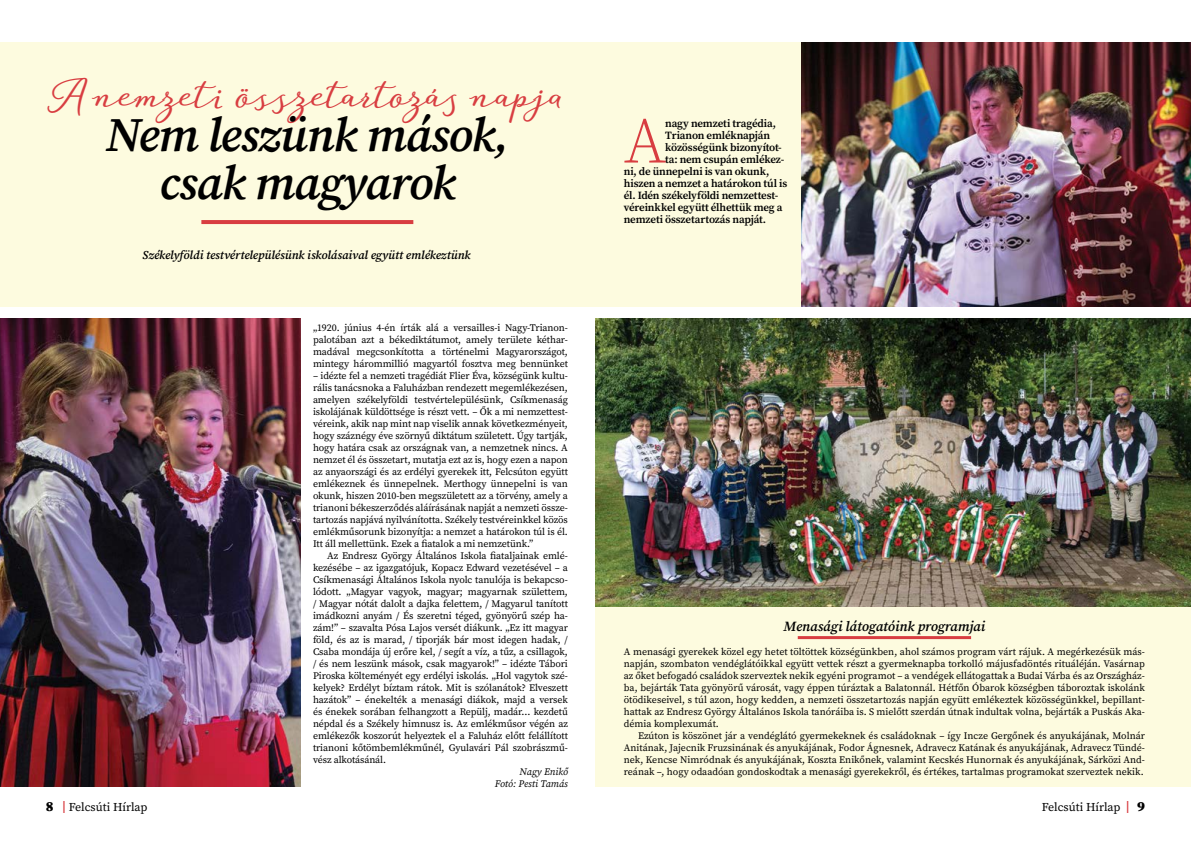
<style>
.page{position:relative;width:1191px;height:842px;background:#fff}
.page>*{position:absolute;margin:0;border:0;box-sizing:border-box;transform-origin:0 0}
.t1{font:64.4px "Source Serif Variable";color:#d83d41}
.t2{font:italic 48px/48px "Source Serif Variable";color:#000;text-align:center}
.t3{font:700 30px "Guess Pro";letter-spacing:-.04em;color:#d83d41}
.t4{font:italic 14px "Source Serif Variable";letter-spacing:.02em;color:#000}
.t5{font:italic 12px "Source Serif Variable";letter-spacing:.02em;color:#000}
.t6{font:12px "Source Serif Variable";color:#000}
.t7{font:11px "Source Serif Variable";letter-spacing:-.005em;color:#000}
.t8{font:10px/12px "Source Serif Variable";letter-spacing:-.01em;color:#000;text-align:justify}
.t9{font:italic 10px/12px "Source Serif Variable";color:#000;text-align:right}
.s1{font-size:14px}
.s2{color:#d83d41}
</style>
<div class="page">
<div style="left:595px;top:577px;width:596px;height:210px;background:#fdfbdf"></div>
<div style="left:0;top:43px;width:1191px;height:264px;background:#fdfbdf"></div>
<img style="left:801px;top:43px;width:390px;height:264px">
<hr style="left:797px;top:636px;width:174px;height:3px;background:#d83d41">
<img style="left:595px;top:319px;width:596px;height:288px">
<img style="left:0;top:319px;width:300px;height:467px">
<hr style="left:201px;top:220px;width:212px;height:4px;background:#d83d41">
<h3 class="t3" style="left:51px;top:75px;width:513px">A nemzeti összetartozás napja</h3>
<h2 class="t2" style="left:106px;top:110px;width:404px">Nem leszünk mások, csak magyarok</h2>
<p class="t5" style="left:143px;top:246px;width:329px">Székelyföldi testvértelepülésünk iskolásaival együtt emlékeztünk</p>
<p class="t8" style="left:313px;top:321px;width:256px">„1920. június 4-én írták alá a versailles-i Nagy-Trianon&shy;palotában azt a békediktátumot, amely területe kéthar&shy;madával megcsonkította a történelmi Magyarországot, mintegy hárommillió magyartól fosztva meg bennünket</p>
<p class="t8" style="left:313px;top:369px;width:256px">– idézte fel a nemzeti tragédiát Flier Éva, községünk kultu&shy;rális tanácsnoka a Faluházban rendezett megemlékezésen, amelyen székelyföldi testvértelepülésünk, Csíkmenaság iskolájának küldöttsége is részt vett. – Ők a mi nemzettest&shy;véreink, akik nap mint nap viselik annak következményeit, hogy száznégy éve szörnyű diktátum született. Úgy tartják, hogy határa csak az országnak van, a nemzetnek nincs. A nemzet él és összetart, mutatja ezt az is, hogy ezen a napon az anyaországi és az erdélyi gyerekek itt, Felcsúton együtt emlékeznek és ünnepelnek. Merthogy ünnepelni is van okunk, hiszen 2010-ben megszületett az a törvény, amely a trianoni békeszerződés aláírásának napját a nemzeti össze&shy;tartozás napjává nyilvánította. Székely testvéreinkkel közös emlékműsorunk bizonyítja: a nemzet a határokon túl is él.<br>Itt áll mellettünk. Ezek a fiatalok a mi nemzetünk.”</p>
<p class="t8" style="left:313px;top:549px;width:256px;text-indent:14px">Az Endresz György Általános Iskola fiataljainak emlé&shy;kezésébe – az igazgatójuk, Kopacz Edward vezetésével – a Csíkmenasági Általános Iskola nyolc tanulója is bekapcso&shy;lódott. „Magyar vagyok, magyar; magyarnak születtem, / Magyar nótát dalolt a dajka felettem, / Magyarul tanított imádkozni anyám / És szeretni téged, gyönyörű szép ha&shy;zám!” – szavalta Pósa Lajos versét diákunk. „Ez itt magyar föld, és az is marad, / tiporják bár most idegen hadak, / Csaba mondája új erőre kel, / segít a víz, a tűz, a csillagok, / és nem leszünk mások, csak magyarok!” – idézte Tábori Piroska költeményét egy erdélyi iskolás. „Hol vagytok szé&shy;kelyek? Erdélyt bíztam rátok. Mit is szólanátok? Elveszett hazátok” – énekelték a menasági diákok, majd a versek és énekek sorában felhangzott a Repülj, madár… kezdetű népdal és a Székely himnusz is. Az emlékműsor végén az emlékezők koszorút helyeztek el a Faluház előtt felállított trianoni kőtömbemlékműnél, Gyulavári Pál szobrászmű&shy;vész alkotásánál.</p>
<p class="t9" style="left:495px;top:765px;width:75px">Nagy Enikő<br>Fotó: Pesti Tamás</p>
<h1 class="t1" style="left:624px;top:98px;width:44px">A</h1>
<p class="t7" style="left:665px;top:116px;width:112px">nagy nemzeti tragédia,</p>
<p class="t7" style="left:665px;top:128px;width:107px">Trianon emléknapján</p>
<p class="t7" style="left:665px;top:140px;width:118px">közösségünk bizonyítot-</p>
<p class="t7" style="left:665px;top:152px;width:120px">ta: nem csupán emlékez-</p>
<p class="t7" style="left:624px;top:164px;width:147px">ni, de ünnepelni is van okunk,</p>
<p class="t7" style="left:624px;top:176px;width:165px">hiszen a nemzet a határokon túl is</p>
<p class="t7" style="left:624px;top:188px;width:156px">él. Idén székelyföldi nemzettest-</p>
<p class="t7" style="left:624px;top:200px;width:160px">véreinkkel együtt élhettük meg a</p>
<p class="t7" style="left:624px;top:212px;width:144px">nemzeti összetartozás napját.</p>
<h3 class="t4" style="left:783px;top:616px;width:203px">Menasági látogatóink programjai</h3>
<p class="t8" style="left:624px;top:645px;width:522px">A menasági gyerekek közel egy hetet töltöttek községünkben, ahol számos program várt rájuk. A megérkezésük más&shy;napján, szombaton vendéglátóikkal együtt vettek részt a gyermeknapba torkolló májusfadöntés rituáléján. Vasárnap az őket befogadó családok szerveztek nekik egyéni programot – a vendégek ellátogattak a Budai Várba és az Országház&shy;ba, bejárták Tata gyönyörű városát, vagy éppen túráztak a Balatonnál. Hétfőn Óbarok községben táboroztak iskolánk ötödikeseivel, s túl azon, hogy kedden, a nemzeti összetartozás napján együtt emlékeztek közösségünkkel, bepillant&shy;hattak az Endresz György Általános Iskola tanóráiba is. S mielőtt szerdán útnak indultak volna, bejárták a Puskás Aka&shy;démia komplexumát.</p>
<p class="t8" style="left:624px;top:729px;width:522px;text-indent:14px">Ezúton is köszönet jár a vendéglátó gyermekeknek és családoknak – így Incze Gergőnek és anyukájának, Molnár Anitának, Jajecnik Fruzsinának és anyukájának, Fodor Ágnesnek, Adravecz Katának és anyukájának, Adravecz Tündé&shy;nek, Kencse Nimródnak és anyukájának, Koszta Enikőnek, valamint Kecskés Hunornak és anyukájának, Sárközi And&shy;reának –, hogy odaadóan gondoskodtak a menasági gyerekekről, és értékes, tartalmas programokat szerveztek nekik.</p>
<p class="t6" style="left:46px;top:799px;width:103px"><span class="s1">8</span> <span class="s2">|</span> Felcsúti Hírlap</p>
<p class="t6" style="left:1041px;top:799px;width:104px">Felcsúti Hírlap <span class="s2">|</span> <span class="s1">9</span></p>
</div>
